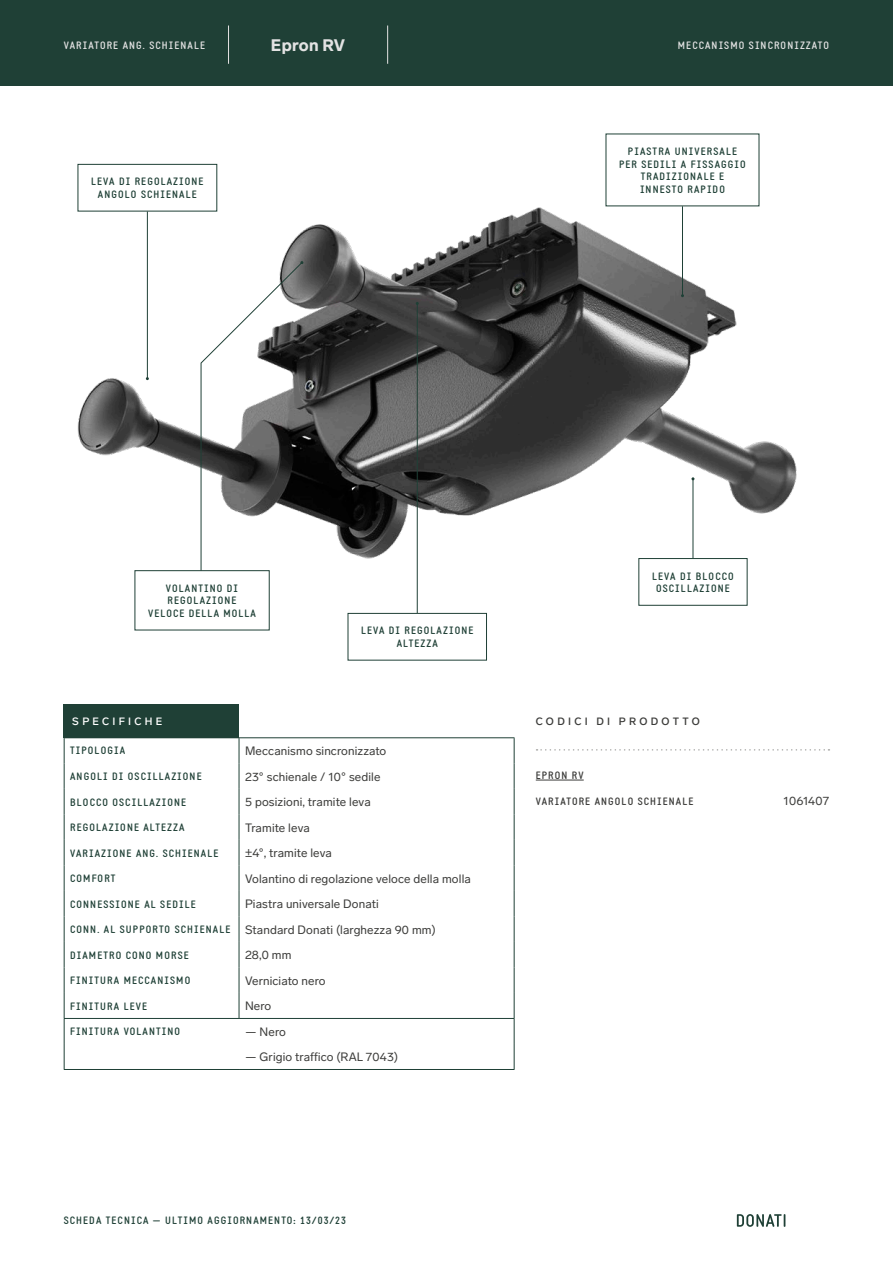
<style>
.page{position:relative;width:893px;height:1263px;background:#fff}
.page>*{position:absolute;margin:0;border:0;box-sizing:border-box;transform-origin:0 0}
.t1{font:900 16.5px "Lab Grotesque";letter-spacing:.015em;color:#e3e3e3}
.t2{font:12px/25.5px "Lab Grotesque";letter-spacing:.01em;color:#3c3c3a}
.t3{font:700 10.5px/12.6px "Static";letter-spacing:.1em;color:#1f4036;text-align:center}
.t4{font:700 10.5px "Static";letter-spacing:.1em;color:#e3e3e3}
.t5{font:700 10.5px "Static";letter-spacing:.1em;color:#3c3c3a}
.t6{font:500 10.5px "Lab Grotesque";letter-spacing:.32em;color:#3c3c3a}
.t7{font:500 10.5px "Lab Grotesque";letter-spacing:.31em;color:#fff}
.s1{font-family:"Static";font-weight:700;font-size:10.5px;color:#1f4036}
</style>
<div class="page">
<div style="left:0;top:0;width:893px;height:85px;background:#1f4036"></div>
<img style="left:77px;top:136px;width:720px;height:456px">
<div style="left:64px;top:704px;width:175px;height:33px;background:#1f4036"></div>
<hr style="left:536px;top:780px;width:48px;height:1px;background:#3c3c3a">
<hr style="left:64px;top:737px;width:175px;height:1px;background:#1f4036">
<hr style="left:239px;top:737px;width:275px;height:1px;background:#1f4036">
<svg style="left:64px;top:738px;width:1px;height:331px"></svg>
<svg style="left:514px;top:738px;width:1px;height:331px"></svg>
<hr style="left:64px;top:1018px;width:175px;height:1px;background:#1f4036">
<hr style="left:239px;top:1018px;width:275px;height:1px;background:#1f4036">
<hr style="left:64px;top:1069px;width:175px;height:1px;background:#1f4036">
<hr style="left:239px;top:1069px;width:275px;height:1px;background:#1f4036">
<svg style="left:239px;top:738px;width:1px;height:280px"></svg>
<svg style="left:536px;top:749px;width:293px;height:2px"></svg>
<hr style="left:228px;top:26px;width:1px;height:38px;background:#e3e3e3">
<hr style="left:387px;top:26px;width:1px;height:38px;background:#e3e3e3">
<div style="left:638px;top:558px;width:109px;height:48px;border:1px solid #1f4036"></div>
<hr style="left:693px;top:479px;width:1px;height:79px;background:#1f4036">
<div style="left:348px;top:613px;width:139px;height:47px;border:1px solid #1f4036"></div>
<div style="left:135px;top:570px;width:135px;height:60px;border:1px solid #1f4036"></div>
<div style="left:78px;top:164px;width:139px;height:47px;border:1px solid #1f4036"></div>
<svg style="left:200px;top:261px;width:104px;height:310px"></svg>
<hr style="left:417px;top:303px;width:1px;height:310px;background:#1f4036">
<hr style="left:682px;top:206px;width:1px;height:90px;background:#1f4036">
<hr style="left:147px;top:211px;width:1px;height:168px;background:#1f4036">
<svg style="left:737px;top:1214px;width:48px;height:13px"></svg>
<p class="t4" style="left:64px;top:39px;width:143px">VARIATORE ANG. SCHIENALE</p>
<h1 class="t1" style="left:271px;top:35px;width:76px">Epron RV</h1>
<p class="t4" style="left:678px;top:39px;width:153px">MECCANISMO SINCRONIZZATO</p>
<p class="t3" style="left:91px;top:176px;width:114px">LEVA DI REGOLAZIONE<br>ANGOLO SCHIENALE</p>
<p class="t3" style="left:619px;top:145px;width:128px">PIASTRA UNIVERSALE<br>PER SEDILI A FISSAGGIO<br>TRADIZIONALE E<br>INNESTO RAPIDO</p>
<p class="t3" style="left:148px;top:582px;width:110px">VOLANTINO DI<br>REGOLAZIONE<br>VELOCE DELLA MOLLA</p>
<p class="t7" style="left:72px;top:715px;width:92px">SPECIFICHE</p>
<p class="t3" style="left:361px;top:625px;width:114px">LEVA DI REGOLAZIONE<br>ALTEZZA</p>
<p class="t3" style="left:70px;top:745px;width:57px">TIPOLOGIA</p>
<p class="t2" style="left:245px;top:738px;width:143px">Meccanismo sincronizzato</p>
<p class="t3" style="left:70px;top:770px;width:133px">ANGOLI DI OSCILLAZIONE</p>
<p class="t2" style="left:245px;top:764px;width:137px">23° schienale / 10° sedile</p>
<p class="t3" style="left:70px;top:796px;width:118px">BLOCCO OSCILLAZIONE</p>
<p class="t2" style="left:245px;top:789px;width:127px">5 posizioni, tramite leva</p>
<p class="t3" style="left:70px;top:821px;width:116px">REGOLAZIONE ALTEZZA</p>
<p class="t2" style="left:245px;top:815px;width:66px">Tramite leva</p>
<p class="t3" style="left:70px;top:847px;width:150px">VARIAZIONE ANG. SCHIENALE</p>
<p class="t2" style="left:245px;top:840px;width:88px">±4°, tramite leva</p>
<p class="t3" style="left:70px;top:872px;width:47px">COMFORT</p>
<p class="t2" style="left:245px;top:866px;width:227px">Volantino di regolazione veloce della molla</p>
<p class="t3" style="left:70px;top:898px;width:127px">CONNESSIONE AL SEDILE</p>
<p class="t2" style="left:70px;top:891px;width:367px;text-indent:175px">Piastra universale Donati<br><span class="s1">CONN. AL SUPPORTO SCHIENALE</span> Standard Donati (larghezza 90 mm)</p>
<p class="t3" style="left:70px;top:949px;width:120px">DIAMETRO CONO MORSE</p>
<p class="t2" style="left:245px;top:942px;width:48px">28,0 mm</p>
<p class="t3" style="left:70px;top:974px;width:122px">FINITURA MECCANISMO</p>
<p class="t2" style="left:245px;top:968px;width:82px">Verniciato nero</p>
<p class="t3" style="left:70px;top:1000px;width:78px">FINITURA LEVE</p>
<p class="t2" style="left:245px;top:993px;width:28px">Nero</p>
<p class="t3" style="left:70px;top:1025px;width:112px">FINITURA VOLANTINO</p>
<p class="t2" style="left:245px;top:1019px;width:42px">— Nero</p>
<p class="t2" style="left:245px;top:1044px;width:155px">— Grigio traffico (RAL 7043)</p>
<p class="t3" style="left:64px;top:1215px;width:284px">SCHEDA TECNICA — ULTIMO AGGIORNAMENTO: 13/03/23</p>
<p class="t3" style="left:652px;top:570px;width:83px">LEVA DI BLOCCO<br>OSCILLAZIONE</p>
<p class="t6" style="left:536px;top:715px;width:166px">CODICI DI PRODOTTO</p>
<p class="t5" style="left:536px;top:769px;width:49px">EPRON RV</p>
<p class="t5" style="left:536px;top:794px;width:159px">VARIATORE ANGOLO SCHIENALE</p>
<p class="t2" style="left:783px;top:788px;width:47px">1061407</p>
</div>
